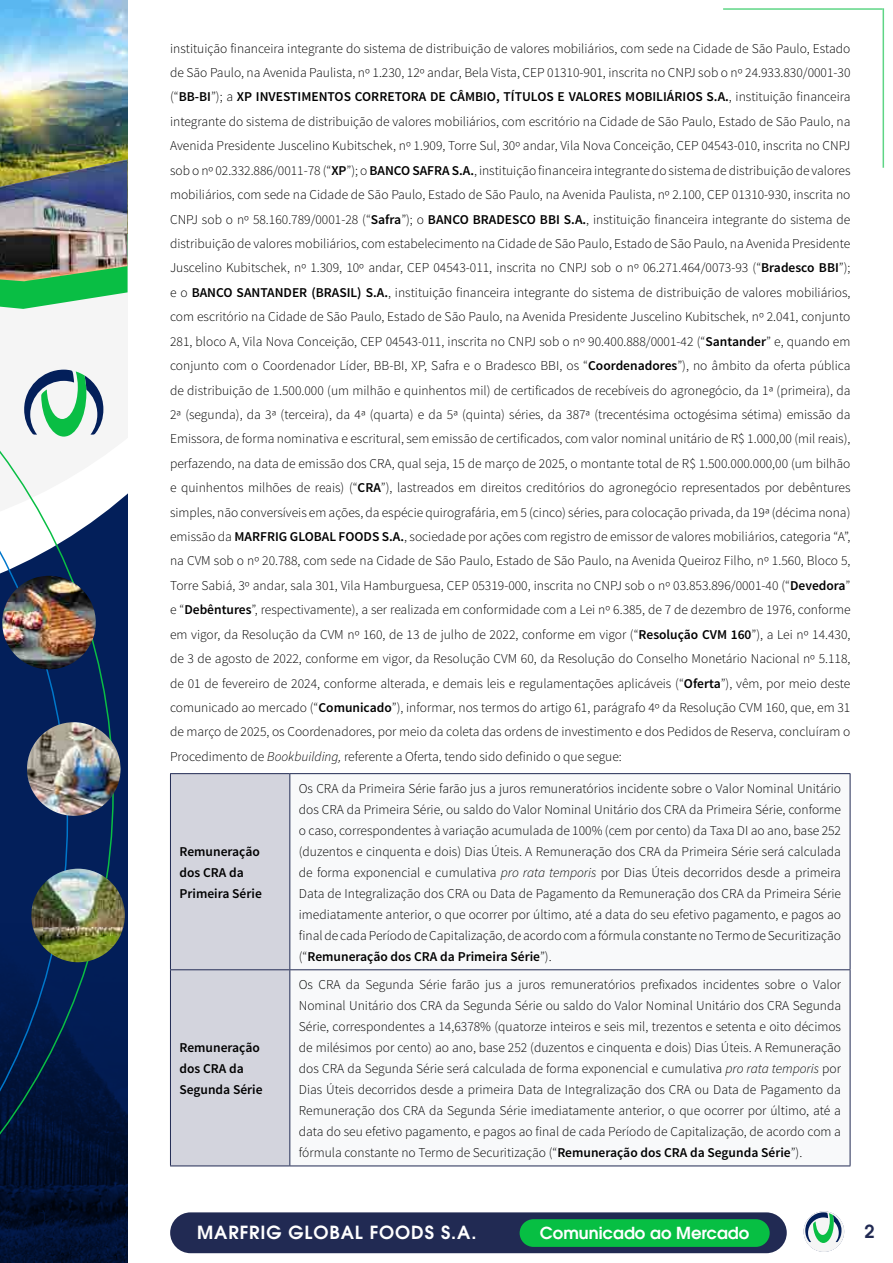
<style>
.page{position:relative;width:893px;height:1263px;background:#fff}
.page>*{position:absolute;margin:0;border:0;box-sizing:border-box;transform-origin:0 0}
.t1{font:600 18px "ITC Avant Garde Pro";letter-spacing:.05em;color:#fff}
.t2{font:600 18px "ITC Avant Garde Pro";color:#212a53}
.t3{font:600 16.5px "ITC Avant Garde Pro";color:#fff}
.t4{font:300 13.5px/24.5px "Source Sans Pro";color:#000;text-align:justify}
.t5{font:600 13.5px/21px "Source Sans Pro";color:#000}
.s1{font-weight:600}
.s2{font-style:italic}
</style>
<div class="page">
<hr style="left:882px;top:8px;width:2px;height:160px;background:#07bf43">
<hr style="left:723px;top:8px;width:159px;height:2px;background:#07bf43">
<div style="left:0;top:0;width:128px;height:1263px;background:#031f5a"></div>
<img style="left:114px;top:907px;width:14px;height:356px">
<svg style="left:114px;top:309px;width:14px;height:196px;background:#f0f1f3"></svg>
<img style="left:0;top:0;width:128px;height:159px">
<img style="left:0;top:159px;width:128px;height:122px">
<svg style="left:0;top:221px;width:114px;height:1042px"></svg>
<svg style="left:0;top:250px;width:68px;height:1013px"></svg>
<img style="left:31px;top:869px;width:94px;height:93px;border-radius:47px">
<img style="left:2px;top:576px;width:94px;height:93px;border-radius:47px">
<img style="left:27px;top:722px;width:94px;height:94px;border-radius:47px">
<svg style="left:804px;top:1211px;width:40px;height:41px"></svg>
<div style="left:170px;top:1212px;width:617px;height:41px;background:#212a53;border-radius:20px"></div>
<div style="left:520px;top:1219px;width:250px;height:28px;background:#07bf43;border-radius:14px"></div>
<div style="left:171px;top:774px;width:118px;height:391px;background:#d3d4dd"></div>
<svg style="left:290px;top:774px;width:560px;height:391px"></svg>
<hr style="left:170px;top:970px;width:1px;height:195px;background:#212a53">
<hr style="left:289px;top:970px;width:1px;height:195px;background:#212a53">
<hr style="left:850px;top:970px;width:1px;height:195px;background:#212a53">
<hr style="left:170px;top:1165px;width:120px;height:1px;background:#212a53">
<hr style="left:290px;top:1165px;width:560px;height:1px;background:#212a53">
<hr style="left:170px;top:773px;width:120px;height:1px;background:#212a53">
<hr style="left:170px;top:774px;width:1px;height:195px;background:#212a53">
<hr style="left:290px;top:773px;width:560px;height:1px;background:#212a53">
<hr style="left:289px;top:774px;width:1px;height:195px;background:#212a53">
<hr style="left:850px;top:774px;width:1px;height:195px;background:#212a53">
<hr style="left:170px;top:969px;width:120px;height:1px;background:#212a53">
<hr style="left:290px;top:969px;width:560px;height:1px;background:#212a53">
<p class="t4" style="left:170px;top:36px;width:682px">instituição financeira integrante do sistema de distribuição de valores mobiliários, com sede na Cidade de São Paulo, Estado de São Paulo, na Avenida Paulista, nº 1.230, 12º andar, Bela Vista, CEP 01310-901, inscrita no CNPJ sob o nº 24.933.830/0001-30 (“<span class="s1">BB-BI</span>”); a <span class="s1">XP INVESTIMENTOS CORRETORA DE CÂMBIO, TÍTULOS E VALORES MOBILIÁRIOS S.A.</span>, instituição financeira integrante do sistema de distribuição de valores mobiliários, com escritório na Cidade de São Paulo, Estado de São Paulo, na Avenida Presidente Juscelino Kubitschek, nº 1.909, Torre Sul, 30º andar, Vila Nova Conceição, CEP 04543-010, inscrita no CNPJ sob o nº 02.332.886/0011-78 (“<span class="s1">XP</span>”); o <span class="s1">BANCO SAFRA S.A.</span>, instituição financeira integrante do sistema de distribuição de valores mobiliários, com sede na Cidade de São Paulo, Estado de São Paulo, na Avenida Paulista, nº 2.100, CEP 01310-930, inscrita no CNPJ sob o nº 58.160.789/0001-28 (“<span class="s1">Safra</span>”); o <span class="s1">BANCO BRADESCO BBI S.A.</span>, instituição financeira integrante do sistema de distribuição de valores mobiliários, com estabelecimento na Cidade de São Paulo, Estado de São Paulo, na Avenida Presidente Juscelino Kubitschek, nº 1.309, 10º andar, CEP 04543-011, inscrita no CNPJ sob o nº 06.271.464/0073-93 (“<span class="s1">Bradesco BBI</span>”); e o <span class="s1">BANCO SANTANDER (BRASIL) S.A.</span>, instituição financeira integrante do sistema de distribuição de valores mobiliários, com escritório na Cidade de São Paulo, Estado de São Paulo, na Avenida Presidente Juscelino Kubitschek, nº 2.041, conjunto 281, bloco A, Vila Nova Conceição, CEP 04543-011, inscrita no CNPJ sob o nº 90.400.888/0001-42 (“<span class="s1">Santander</span>” e, quando em conjunto com o Coordenador Líder, BB-BI, XP, Safra e o Bradesco BBI, os “<span class="s1">Coordenadores</span>”), no âmbito da oferta pública de distribuição de 1.500.000 (um milhão e quinhentos mil) de certificados de recebíveis do agronegócio, da 1ª (primeira), da 2ª (segunda), da 3ª (terceira), da 4ª (quarta) e da 5ª (quinta) séries, da 387ª (trecentésima octogésima sétima) emissão da Emissora, de forma nominativa e escritural, sem emissão de certificados, com valor nominal unitário de R$ 1.000,00 (mil reais), perfazendo, na data de emissão dos CRA, qual seja, 15 de março de 2025, o montante total de R$ 1.500.000.000,00 (um bilhão e quinhentos milhões de reais) (“<span class="s1">CRA</span>”), lastreados em direitos creditórios do agronegócio representados por debêntures simples, não conversíveis em ações, da espécie quirografária, em 5 (cinco) séries, para colocação privada, da 19ª (décima nona) emissão da <span class="s1">MARFRIG GLOBAL FOODS S.A.</span>, sociedade por ações com registro de emissor de valores mobiliários, categoria “A”, na CVM sob o nº 20.788, com sede na Cidade de São Paulo, Estado de São Paulo, na Avenida Queiroz Filho, nº 1.560, Bloco 5, Torre Sabiá, 3º andar, sala 301, Vila Hamburguesa, CEP 05319-000, inscrita no CNPJ sob o nº 03.853.896/0001-40 (“<span class="s1">Devedora</span>” e “<span class="s1">Debêntures</span>”, respectivamente), a ser realizada em conformidade com a Lei nº 6.385, de 7 de dezembro de 1976, conforme em vigor, da Resolução da CVM nº 160, de 13 de julho de 2022, conforme em vigor (“<span class="s1">Resolução CVM 160</span>”), a Lei nº 14.430, de 3 de agosto de 2022, conforme em vigor, da Resolução CVM 60, da Resolução do Conselho Monetário Nacional nº 5.118, de 01 de fevereiro de 2024, conforme alterada, e demais leis e regulamentações aplicáveis (“<span class="s1">Oferta</span>”), vêm, por meio deste comunicado ao mercado (“<span class="s1">Comunicado</span>”), informar, nos termos do artigo 61, parágrafo 4º da Resolução CVM 160, que, em 31 de março de 2025, os Coordenadores, por meio da coleta das ordens de investimento e dos Pedidos de Reserva, concluíram o Procedimento de <span class="s2">Bookbuilding,</span> referente a Oferta, tendo sido definido o que segue:</p>
<p class="t5" style="left:179px;top:841px;width:84px">Remuneração dos CRA da<br>Primeira Série</p>
<p class="t5" style="left:179px;top:1037px;width:85px">Remuneração dos CRA da<br>Segunda Série</p>
<p class="t4" style="left:299px;top:778px;width:544px;line-height:21px">Os CRA da Primeira Série farão jus a juros remuneratórios incidente sobre o Valor Nominal Unitário dos CRA da Primeira Série, ou saldo do Valor Nominal Unitário dos CRA da Primeira Série, conforme o caso, correspondentes à variação acumulada de 100% (cem por cento) da Taxa DI ao ano, base 252 (duzentos e cinquenta e dois) Dias Úteis. A Remuneração dos CRA da Primeira Série será calculada de forma exponencial e cumulativa <span class="s2">pro rata temporis</span> por Dias Úteis decorridos desde a primeira Data de Integralização dos CRA ou Data de Pagamento da Remuneração dos CRA da Primeira Série imediatamente anterior, o que ocorrer por último, até a data do seu efetivo pagamento, e pagos ao final de cada Período de Capitalização, de acordo com a fórmula constante no Termo de Securitização (“<span class="s1">Remuneração dos CRA da Primeira Série</span>”).</p>
<p class="t4" style="left:299px;top:974px;width:544px;line-height:21px">Os CRA da Segunda Série farão jus a juros remuneratórios prefixados incidentes sobre o Valor Nominal Unitário dos CRA da Segunda Série ou saldo do Valor Nominal Unitário dos CRA Segunda Série, correspondentes a 14,6378% (quatorze inteiros e seis mil, trezentos e setenta e oito décimos de milésimos por cento) ao ano, base 252 (duzentos e cinquenta e dois) Dias Úteis. A Remuneração dos CRA da Segunda Série será calculada de forma exponencial e cumulativa <span class="s2">pro rata temporis</span> por Dias Úteis decorridos desde a primeira Data de Integralização dos CRA ou Data de Pagamento da Remuneração dos CRA da Segunda Série imediatamente anterior, o que ocorrer por último, até a data do seu efetivo pagamento, e pagos ao final de cada Período de Capitalização, de acordo com a fórmula constante no Termo de Securitização (“<span class="s1">Remuneração dos CRA da Segunda Série</span>”).</p>
<h1 class="t1" style="left:197px;top:1221px;width:281px">MARFRIG GLOBAL FOODS S.A.</h1>
<p class="t3" style="left:540px;top:1222px;width:211px">Comunicado ao Mercado</p>
<h1 class="t2" style="left:864px;top:1219px;width:12px">2</h1>
</div>
